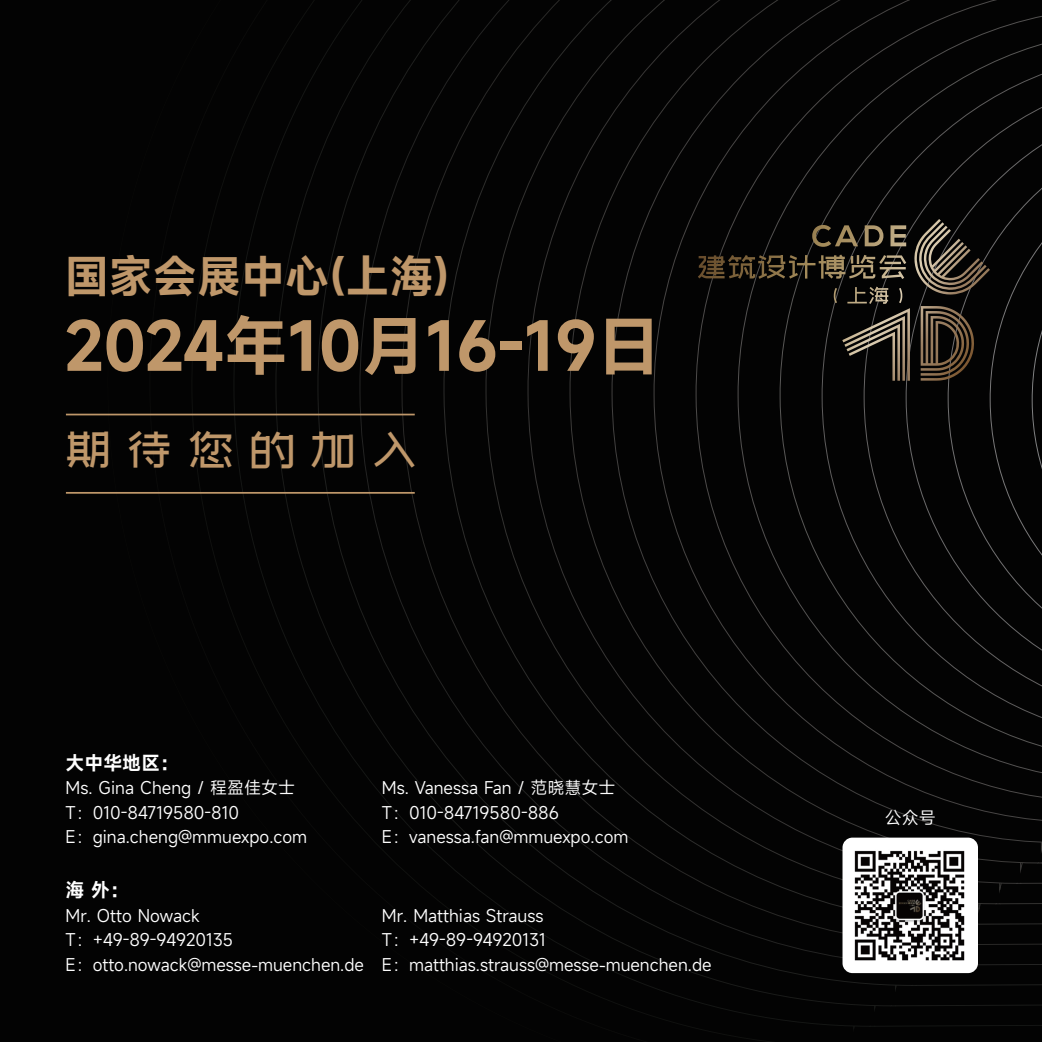
<style>
.page{position:relative;width:1042px;height:1042px;background:#030303}
.page>*{position:absolute;margin:0;border:0;box-sizing:border-box;transform-origin:0 0}
.t1{font:600 64.05px "Mi Sans";color:#bf976a}
.t2{font:47.07px "zcoolwenyiti";color:#bf976a}
.t3{font:600 44.1px "Mi Sans";color:#bf976a}
.t4{font:600 18.9px "Mi Sans";color:#fff}
.t5{font:16.97px/24.5px "Mi Sans";color:#fff}
</style>
<div class="page">
<svg style="left:569px;top:0;width:473px;height:863px"></svg>
<svg style="left:611px;top:0;width:431px;height:843px"></svg>
<svg style="left:653px;top:0;width:389px;height:823px"></svg>
<svg style="left:695px;top:0;width:347px;height:802px"></svg>
<svg style="left:737px;top:5px;width:305px;height:777px"></svg>
<svg style="left:779px;top:27px;width:263px;height:734px"></svg>
<svg style="left:821px;top:49px;width:221px;height:692px"></svg>
<svg style="left:863px;top:71px;width:179px;height:650px"></svg>
<svg style="left:905px;top:92px;width:137px;height:608px"></svg>
<svg style="left:947px;top:114px;width:95px;height:566px"></svg>
<svg style="left:812px;top:136px;width:230px;height:523px"></svg>
<div style="left:842px;top:837px;width:136px;height:136px;background:#fff;border-radius:10px"></div>
<img style="left:854px;top:850px;width:111px;height:111px">
<hr style="left:66px;top:492px;width:349px;height:2px;background:#bf976a">
<hr style="left:66px;top:414px;width:349px;height:1px;background:#bf976a">
<h3 class="t3" style="left:65px;top:246px;width:386px">国家会展中心(上海)</h3>
<h1 class="t1" style="left:65px;top:303px;width:597px">2024年10月16-19日</h1>
<h2 class="t2" style="left:65px;top:425px;width:355px">期 待 您 的 加 入</h2>
<p class="t4" style="left:66px;top:750px;width:115px">大中华地区：</p>
<p class="t5" style="left:66px;top:775px;width:243px">Ms. Gina Cheng / 程盈佳女士<br>T：010-84719580-810<br>E：gina.cheng@mmuexpo.com</p>
<p class="t4" style="left:66px;top:877px;width:65px">海 外：</p>
<p class="t5" style="left:66px;top:903px;width:300px">Mr. Otto Nowack<br>T：+49-89-94920135<br>E：otto.nowack@messe-muenchen.de</p>
<p class="t5" style="left:382px;top:903px;width:331px">Mr. Matthias Strauss<br>T：+49-89-94920131<br>E：matthias.strauss@messe-muenchen.de</p>
<p class="t5" style="left:382px;top:775px;width:248px">Ms. Vanessa Fan / 范晓慧女士<br>T：010-84719580-886<br>E：vanessa.fan@mmuexpo.com</p>
<p class="t5" style="left:885px;top:805px;width:53px">公众号</p>
</div>
